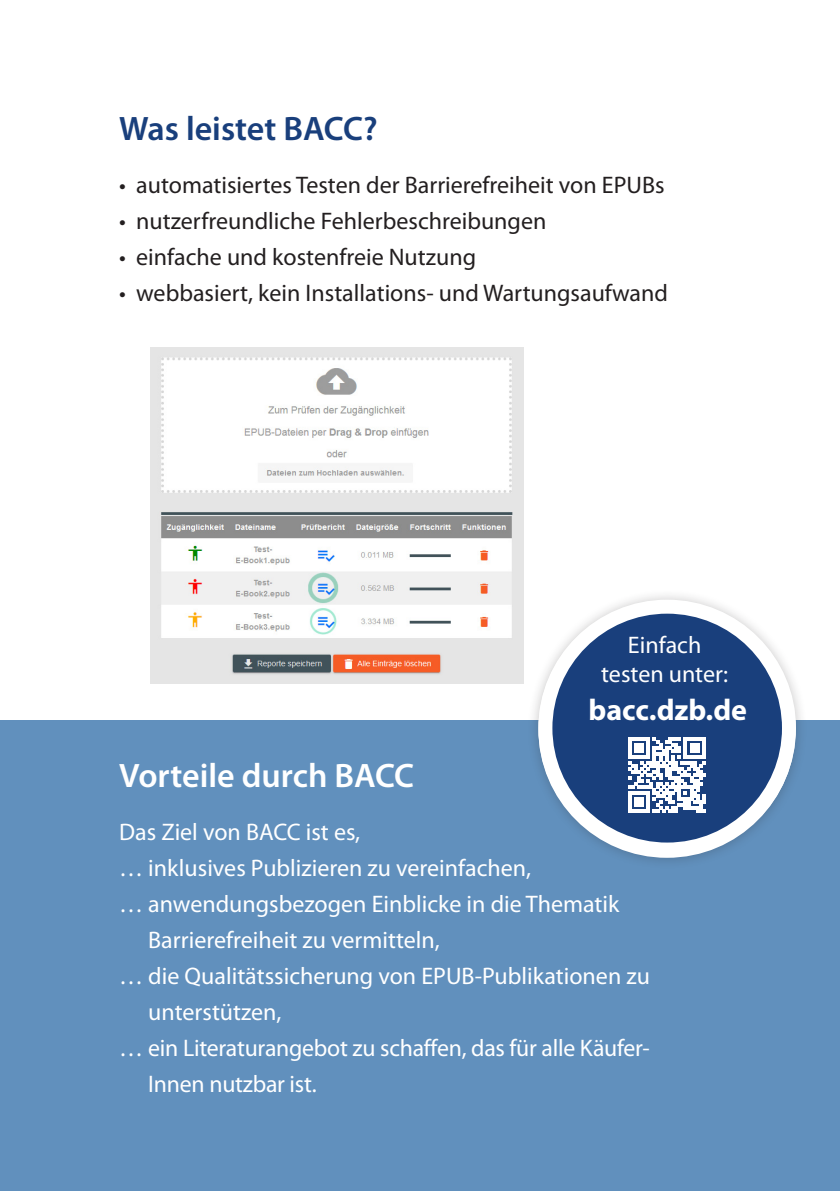
<style>
.page{position:relative;width:840px;height:1191px;background:#fff}
.page>*{position:absolute;margin:0;border:0;box-sizing:border-box;transform-origin:0 0}
.t1{font:600 34px "Myriad Pro";color:#fff}
.t2{font:600 34px "Myriad Pro";color:#193f7c}
.eyecatcher_wichtig{font:700 30px "Myriad Pro";color:#fff}
.t3{font:24px/36px "Myriad Pro";color:#fff}
.t4{font:24px "Myriad Pro";color:#231f20}
</style>
<div class="page">
<div style="left:0;top:720px;width:839px;height:471px;background:#6190bd"></div>
<img style="left:150px;top:348px;width:373px;height:335px">
<div style="left:526px;top:589px;width:281px;height:280px;background:#231f20;opacity:.27"></div>
<div style="left:545px;top:606px;width:243px;height:243px;background:#193f7c;border-radius:50%"></div>
<div style="left:538px;top:599px;width:257px;height:257px;border:14px solid #fff;border-radius:50%"></div>
<svg style="left:543px;top:737px;width:249px;height:113px"></svg>
<h2 class="t2" style="left:119px;top:107px;width:260px">Was leistet BACC?</h2>
<p class="t4" style="left:119px;top:170px;width:546px">• automatisiertes Testen der Barrierefreiheit von EPUBs</p>
<p class="t4" style="left:119px;top:206px;width:428px">• nutzerfreundliche Fehlerbeschreibungen</p>
<p class="t4" style="left:119px;top:242px;width:358px">• einfache und kostenfreie Nutzung</p>
<p class="t4" style="left:119px;top:278px;width:550px">• webbasiert, kein Installations- und Wartungsaufwand</p>
<p class="t3" style="left:601px;top:630px;width:128px;line-height:28.8px;text-align:center">Einfach testen unter:</p>
<p class="eyecatcher_wichtig" style="left:588px;top:690px;width:160px">bacc.dzb.de</p>
<h2 class="t1" style="left:119px;top:754px;width:296px">Vorteile durch BACC</h2>
<p class="t3" style="left:119px;top:813px;width:242px">Das Ziel von BACC ist es,</p>
<p class="t3" style="left:119px;top:849px;width:413px">… inklusives Publizieren zu vereinfachen,</p>
<p class="t3" style="left:148px;top:885px;width:472px;text-indent:-29px">… anwendungsbezogen Einblicke in die Thematik<br>Barrierefreiheit zu vermitteln,</p>
<p class="t3" style="left:148px;top:957px;width:503px;text-indent:-29px">… die Qualitätssicherung von EPUB-Publikationen zu unterstützen,</p>
<p class="t3" style="left:148px;top:1029px;width:503px;text-indent:-29px">… ein Literaturangebot zu schaffen, das für alle Käufer-<br>Innen nutzbar ist.</p>
</div>
